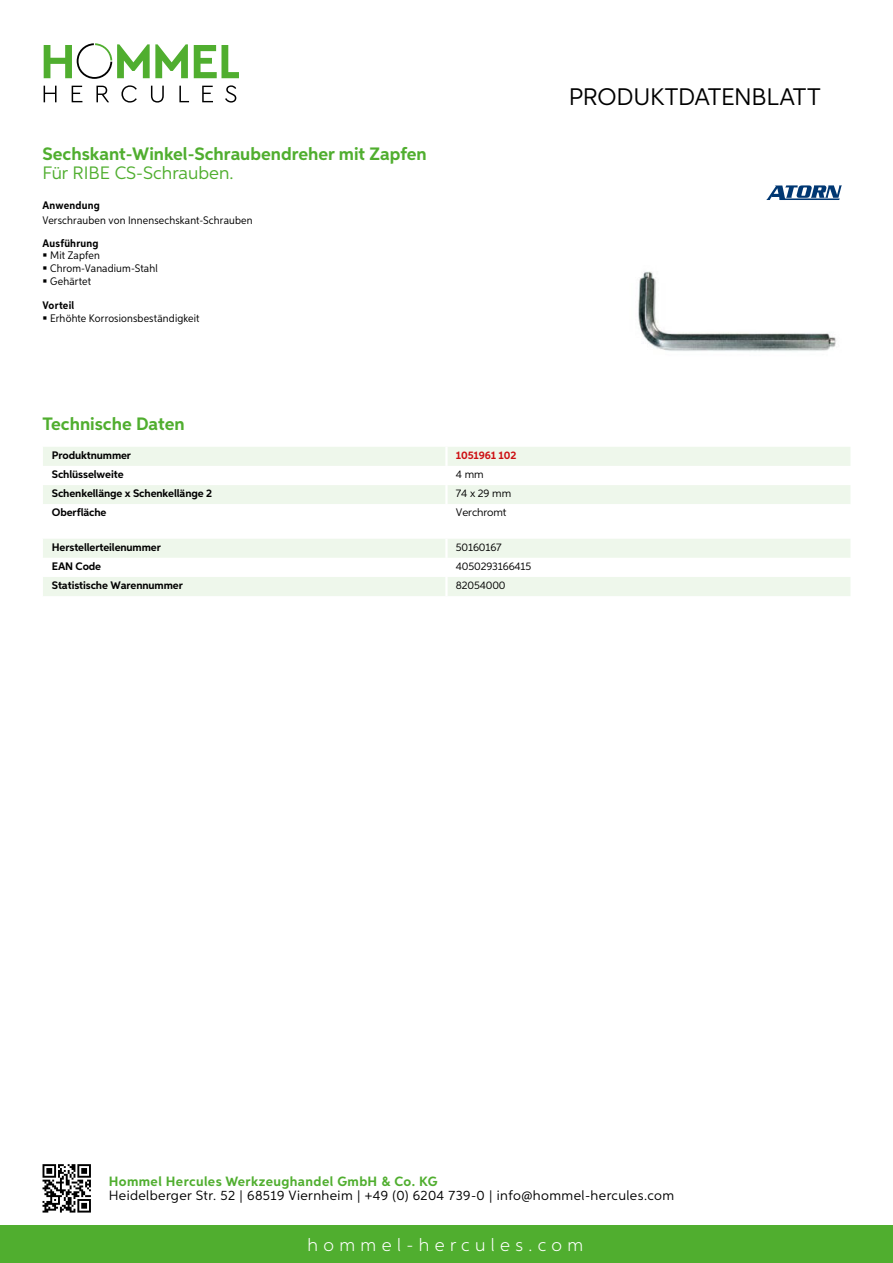
<style>
.page{position:relative;width:893px;height:1263px;background:#fff}
.page>*{position:absolute;margin:0;border:0;box-sizing:border-box;transform-origin:0 0}
.t1{font:24px "Aspira";letter-spacing:-.01em;color:#000}
.t2{font:700 18px "Aspira";color:#50ae2f}
.t3{font:18px "Aspira";color:#50ae2f}
.t4{font:300 18px "Aspira";letter-spacing:.3em;color:#fff}
.t5{font:13.5px "Aspira";letter-spacing:.03em;color:#000}
.t6{font:700 13.5px "Aspira";letter-spacing:.03em;color:#50ae2f}
.t7{font:700 10.95px "Aspira";letter-spacing:-.01em;color:#000}
.t8{font:10.95px/12.8px "Aspira Nar";letter-spacing:.015em;color:#000}
.t9{font:10.95px "Aspira";letter-spacing:-.01em;color:#000}
.t10{font:700 10.95px "Aspira Nar";letter-spacing:.02em;color:#000}
.t11{font:700 10.95px "Aspira";letter-spacing:-.01em;color:#cd1013}
</style>
<div class="page">
<div style="left:0;top:1226px;width:893px;height:37px;background:#50ae2f"></div>
<svg style="left:43px;top:1164px;width:48px;height:48px"></svg>
<svg style="left:194px;top:45px;width:45px;height:33px"></svg>
<svg style="left:44px;top:43px;width:144px;height:36px"></svg>
<svg style="left:44px;top:86px;width:13px;height:16px"></svg>
<svg style="left:72px;top:86px;width:10px;height:16px"></svg>
<svg style="left:96px;top:86px;width:13px;height:16px"></svg>
<svg style="left:121px;top:85px;width:16px;height:18px"></svg>
<svg style="left:151px;top:86px;width:13px;height:17px"></svg>
<svg style="left:179px;top:86px;width:10px;height:16px"></svg>
<svg style="left:202px;top:86px;width:11px;height:16px"></svg>
<svg style="left:225px;top:85px;width:11px;height:18px"></svg>
<div style="left:43px;top:447px;width:807px;height:19px;background:#eef7eb"></div>
<div style="left:43px;top:485px;width:807px;height:19px;background:#eef7eb"></div>
<hr style="left:445px;top:447px;width:3px;height:19px;background:#fff">
<hr style="left:445px;top:485px;width:3px;height:19px;background:#fff">
<svg style="left:43px;top:539px;width:807px;height:57px"></svg>
<hr style="left:445px;top:577px;width:3px;height:19px;background:#fff">
<img style="left:638px;top:271px;width:199px;height:81px">
<svg style="left:766px;top:185px;width:76px;height:15px"></svg>
<h2 class="t2" style="left:43px;top:142px;width:386px">Sechskant-Winkel-Schraubendreher mit Zapfen</h2>
<h2 class="t3" style="left:43px;top:162px;width:192px">Für RIBE CS-Schrauben.</h2>
<p class="t10" style="left:43px;top:199px;width:59px">Anwendung</p>
<p class="t8" style="left:43px;top:214px;width:212px">Verschrauben von Innensechskant-Schrauben</p>
<p class="t10" style="left:43px;top:236px;width:58px">Ausführung</p>
<p class="t8" style="left:50px;top:249px;width:109px">Mit Zapfen<br>Chrom-Vanadium-Stahl<br>Gehärtet</p>
<p class="t10" style="left:43px;top:299px;width:33px">Vorteil</p>
<p class="t8" style="left:50px;top:312px;width:151px">Erhöhte Korrosionsbeständigkeit</p>
<h2 class="t2" style="left:43px;top:413px;width:144px">Technische Daten</h2>
<p class="t7" style="left:52px;top:448px;width:81px">Produktnummer</p>
<p class="t11" style="left:456px;top:448px;width:62px">1051961 102</p>
<p class="t7" style="left:52px;top:467px;width:73px">Schlüsselweite</p>
<p class="t9" style="left:456px;top:467px;width:29px">4 mm</p>
<p class="t7" style="left:52px;top:486px;width:162px">Schenkellänge x Schenkellänge 2</p>
<p class="t9" style="left:456px;top:486px;width:57px">74 x 29 mm</p>
<p class="t7" style="left:52px;top:506px;width:56px">Oberfläche</p>
<p class="t9" style="left:456px;top:506px;width:52px">Verchromt</p>
<p class="t7" style="left:52px;top:540px;width:111px">Herstellerteilenummer</p>
<p class="t9" style="left:456px;top:540px;width:47px">50160167</p>
<p class="t7" style="left:52px;top:559px;width:51px">EAN Code</p>
<p class="t9" style="left:456px;top:559px;width:77px">4050293166415</p>
<p class="t7" style="left:52px;top:578px;width:132px">Statistische Warennummer</p>
<p class="t9" style="left:456px;top:578px;width:51px">82054000</p>
<h1 class="t1" style="left:569px;top:82px;width:253px">Produktdatenblatt</h1>
<p class="t6" style="left:109px;top:1172px;width:330px">Hommel Hercules Werkzeughandel GmbH &amp; Co. KG</p>
<p class="t5" style="left:109px;top:1187px;width:567px">Heidelberger Str. 52 | 68519 Viernheim | +49 (0) 6204 739-0 | info@hommel-hercules.com</p>
<h2 class="t4" style="left:307px;top:1234px;width:277px">hommel-hercules.com</h2>
</div>
